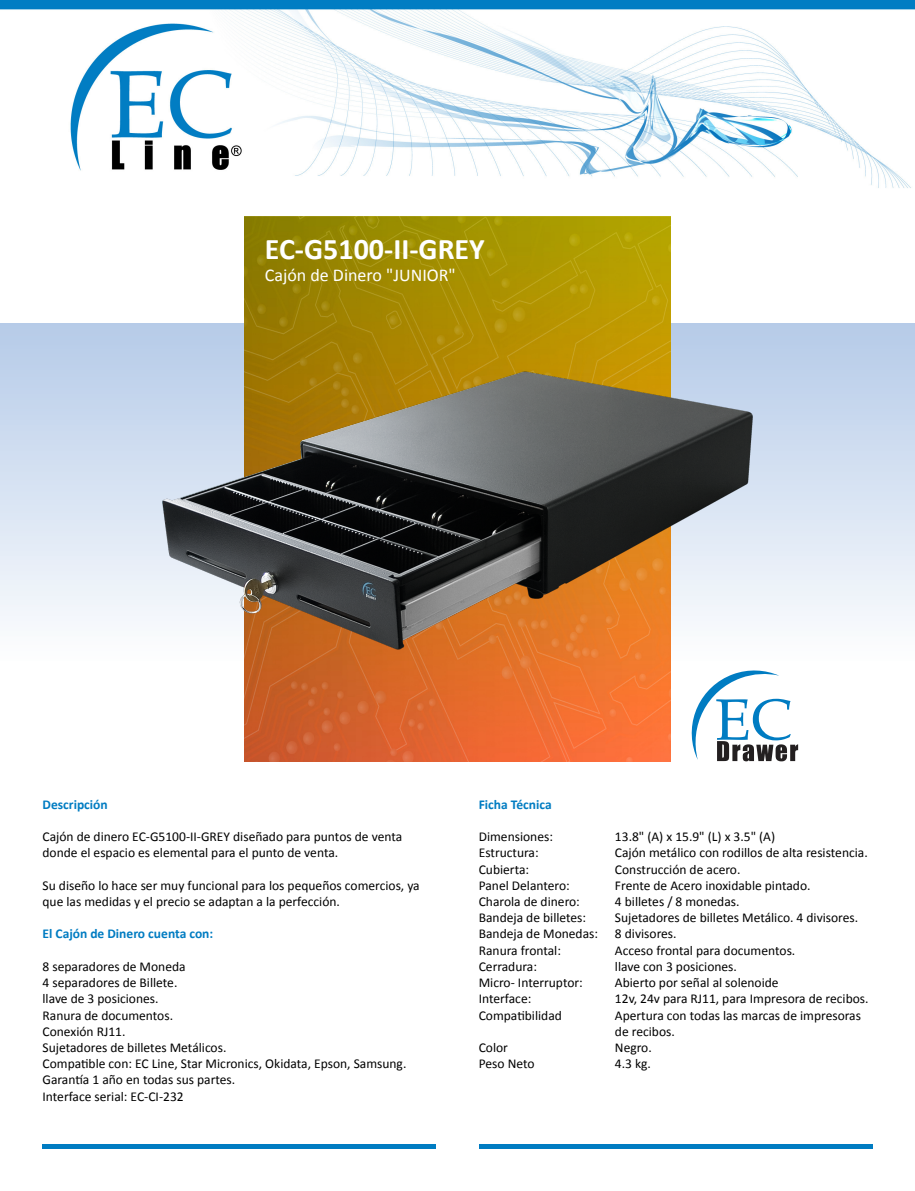
<style>
.page{position:relative;width:915px;height:1191px;background:#fff}
.page>*{position:absolute;margin:0;border:0;box-sizing:border-box;transform-origin:0 0}
.t1{font:700 30px "Calibri";color:#fff}
.t2{font:18px "Calibri";color:#fff}
.t3{font:13.5px/16.2px "Calibri";color:#000}
.t4{font:700 13.5px "Calibri";color:#007cc2}
</style>
<div class="page">
<div style="left:0;top:323px;width:914px;height:340px;background:linear-gradient(to bottom,#b4cae8,#fdfefe)"></div>
<img style="left:0;top:0;width:914px;height:188px">
<img style="left:244px;top:217px;width:426px;height:544px">
<img style="left:138px;top:298px;width:638px;height:425px">
<svg style="left:683px;top:668px;width:114px;height:93px"></svg>
<hr style="left:478px;top:1144px;width:394px;height:4px;background:#007cc2">
<hr style="left:43px;top:1144px;width:393px;height:4px;background:#007cc2">
<h1 class="t1" style="left:265px;top:231px;width:221px">EC-G5100-II-GREY</h1>
<h2 class="t2" style="left:265px;top:264px;width:192px">Cajón de Dinero "JUNIOR"</h2>
<p class="t4" style="left:43px;top:796px;width:67px">Descripción</p>
<p class="t3" style="left:43px;top:828px;width:361px">Cajón de dinero EC-G5100-II-GREY diseñado para puntos de venta donde el espacio es elemental para el punto de venta.</p>
<p class="t3" style="left:43px;top:876px;width:378px">Su diseño lo hace ser muy funcional para los pequeños comercios, ya que las medidas y el precio se adaptan a la perfección.</p>
<p class="t4" style="left:43px;top:925px;width:172px">El Cajón de Dinero cuenta con:</p>
<p class="t3" style="left:43px;top:957px;width:365px">8 separadores de Moneda<br>4 separadores de Billete.<br>llave de 3 posiciones.<br>Ranura de documentos.<br>Conexión RJ11.<br>Sujetadores de billetes Metálicos.<br>Compatible con: EC Line, Star Micronics, Okidata, Epson, Samsung.<br>Garantía 1 año en todas sus partes.<br>Interface serial: EC-CI-232</p>
<p class="t4" style="left:478px;top:796px;width:74px">Ficha Técnica</p>
<p class="t3" style="left:478px;top:828px;width:76px">Dimensiones:</p>
<p class="t3" style="left:614px;top:828px;width:162px">13.8" (A) x 15.9" (L) x 3.5" (A)</p>
<p class="t3" style="left:478px;top:844px;width:61px">Estructura:</p>
<p class="t3" style="left:614px;top:844px;width:254px">Cajón metálico con rodillos de alta resistencia.</p>
<p class="t3" style="left:478px;top:860px;width:52px">Cubierta:</p>
<p class="t3" style="left:614px;top:860px;width:127px">Construcción de acero.</p>
<p class="t3" style="left:478px;top:876px;width:92px">Panel Delantero:</p>
<p class="t3" style="left:614px;top:876px;width:197px">Frente de Acero inoxidable pintado.</p>
<p class="t3" style="left:478px;top:893px;width:103px">Charola de dinero:</p>
<p class="t3" style="left:614px;top:893px;width:126px">4 billetes / 8 monedas.</p>
<p class="t3" style="left:478px;top:909px;width:109px">Bandeja de billetes:</p>
<p class="t3" style="left:478px;top:909px;width:381px;text-indent:136px">Sujetadores de billetes Metálico. 4 divisores.<br>Bandeja de Monedas: 8 divisores.<br>Ranura frontal:</p>
<p class="t3" style="left:614px;top:941px;width:182px">Acceso frontal para documentos.</p>
<p class="t3" style="left:478px;top:957px;width:60px">Cerradura:</p>
<p class="t3" style="left:614px;top:957px;width:123px">llave con 3 posiciones.</p>
<p class="t3" style="left:478px;top:974px;width:105px">Micro- Interruptor:</p>
<p class="t3" style="left:614px;top:974px;width:165px">Abierto por señal al solenoide</p>
<p class="t3" style="left:478px;top:990px;width:54px">Interface:</p>
<p class="t3" style="left:614px;top:990px;width:255px">12v, 24v para RJ11, para Impresora de recibos.</p>
<p class="t3" style="left:478px;top:1006px;width:85px">Compatibilidad</p>
<p class="t3" style="left:614px;top:1006px;width:247px">Apertura con todas las marcas de impresoras de recibos.</p>
<p class="t3" style="left:478px;top:1038px;width:31px">Color</p>
<p class="t3" style="left:614px;top:1038px;width:38px">Negro.</p>
<p class="t3" style="left:478px;top:1055px;width:57px">Peso Neto</p>
<p class="t3" style="left:614px;top:1055px;width:38px">4.3 kg.</p>
</div>
